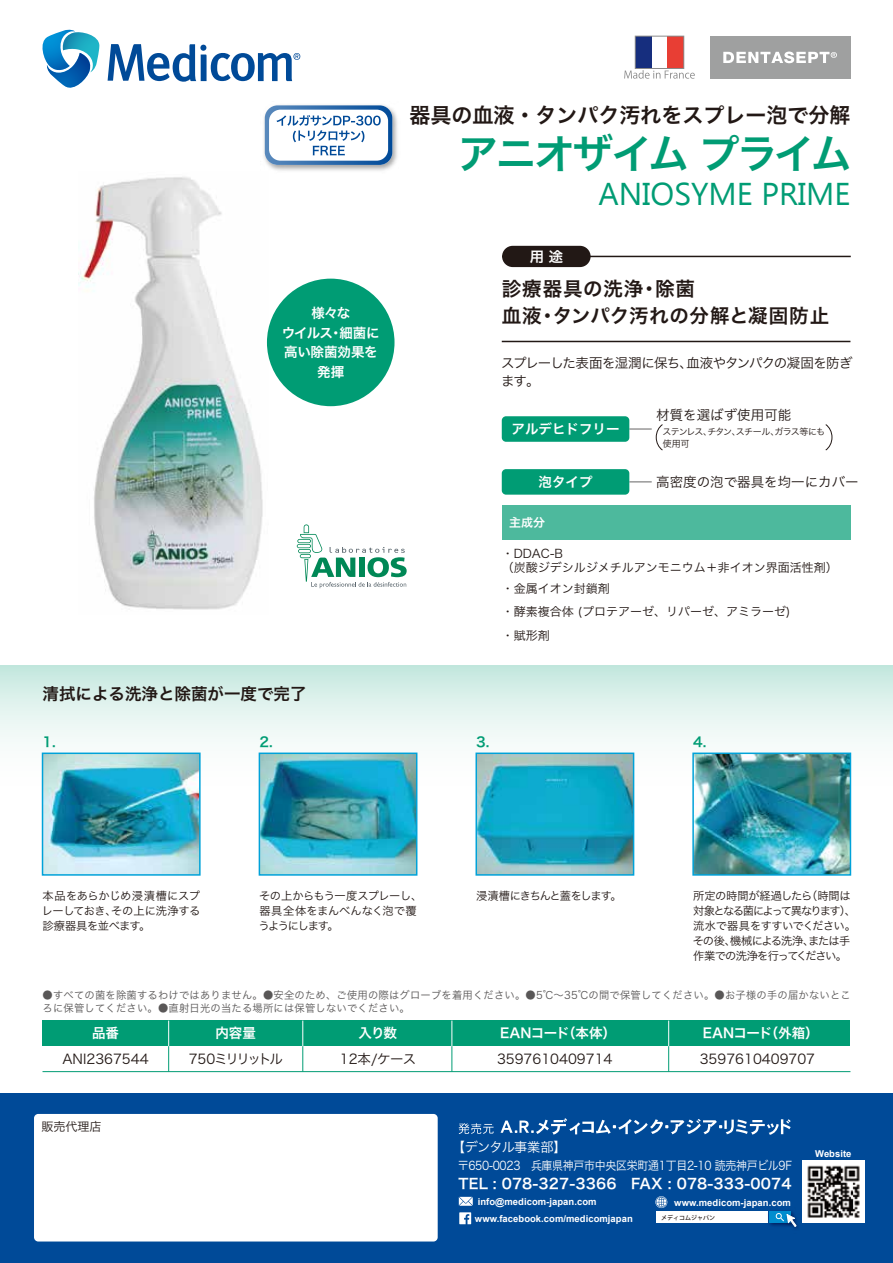
<style>
.page{position:relative;width:893px;height:1263px;background:#fff}
.page>*{position:absolute;margin:0;border:0;box-sizing:border-box;transform-origin:0 0}
.t1{font:40.5px "Hira Kaku Pro W6";letter-spacing:-.065em;color:#009c74}
.t2{font:31.5px "Ebrima";color:#009c74}
.t3{font:21px "Hira Kaku Pro W6";color:#221815}
.t4{font:19.5px/27px "Hira Kaku Pro W6";letter-spacing:.045em;color:#221815}
.t5{font:16.5px "Hira Kaku Pro W6";color:#221815}
.t6{font:14.25px "Hira Kaku Pro W6";letter-spacing:.01em;color:#fff}
.t7{font:13.5px "Hira Kaku Pro W3";color:#221815}
.t8{font:13.5px "Hira Kaku Pro W6";color:#fff}
.t9{font:13.5px/18px "Hira Kaku Pro W3";letter-spacing:-.055em;color:#221815}
.t10{font:13.5px/19.5px "Hira Kaku Pro W6";letter-spacing:-.025em;color:#fff;text-align:center}
.t11{font:13.5px "Hira Kaku Pro W3";letter-spacing:-.165em;color:#221815}
.t12{font:13.5px "Hira Kaku Pro W6";color:#009c74}
.t13{font:13.2px "Hira Kaku Pro W3";letter-spacing:-.065em;color:#fff}
.t14{font:12px/23.4px "Hira Kaku Pro W3";color:#221815}
.t15{font:12px "Hira Kaku Pro W3";letter-spacing:-.025em;color:#fff;scale:.91 1}
.t16{font:12px "Hira Kaku Pro W6";color:#fff}
.t17{font:11.25px/15px "Hira Kaku Pro W3";letter-spacing:-.075em;color:#221815}
.t18{font:11.25px/15px "Hira Kaku Pro W3";letter-spacing:-.05em;color:#221815;text-align:justify}
.t19{font:11.25px "Hira Kaku Pro W3";letter-spacing:-.095em;color:#221815}
.t20{font:10.5px/13.5px "Hira Kaku Pro W3";letter-spacing:.02em;color:#595757}
.t21{font:700 9.45px/17px "Arial";letter-spacing:.005em;color:#fff}
.t22{font:9px/12px "Hira Kaku Pro W3";letter-spacing:-.085em;color:#221815}
.t23{font:500 6px "Koz Go Pro";color:#221815}
</style>
<div class="page">
<div style="left:0;top:665px;width:893px;height:146px;background:linear-gradient(to bottom,#cfece4,#fff)"></div>
<div style="left:43px;top:1020px;width:807px;height:26px;background:#009c74"></div>
<hr style="left:43px;top:1071px;width:807px;height:1px;background:#009c74">
<svg style="left:168px;top:1020px;width:1px;height:51px"></svg>
<svg style="left:302px;top:1020px;width:1px;height:51px"></svg>
<svg style="left:451px;top:1020px;width:1px;height:51px"></svg>
<svg style="left:668px;top:1020px;width:1px;height:51px"></svg>
<div style="left:502px;top:506px;width:348px;height:34px;background:#4db99d"></div>
<img style="left:45px;top:755px;width:153px;height:118px">
<div style="left:42px;top:752px;width:159px;height:124px;border:2px solid #00a2d9"></div>
<img style="left:262px;top:755px;width:152px;height:118px">
<div style="left:259px;top:752px;width:158px;height:124px;border:2px solid #00a2d9"></div>
<img style="left:478px;top:755px;width:153px;height:118px">
<div style="left:475px;top:752px;width:159px;height:124px;border:2px solid #00a2d9"></div>
<img style="left:695px;top:755px;width:153px;height:118px">
<div style="left:692px;top:752px;width:159px;height:124px;border:2px solid #00a2d9"></div>
<img style="left:79px;top:177px;width:189px;height:433px">
<hr style="left:297px;top:544px;width:14px;height:4px;background:#49a986;border-radius:2px">
<hr style="left:297px;top:539px;width:14px;height:4px;background:#73bda1;border-radius:2px">
<svg style="left:298px;top:524px;width:109px;height:64px"></svg>
<div style="left:267px;top:279px;width:127px;height:127px;background:#009c74;border-radius:50%"></div>
<svg style="left:42px;top:29px;width:58px;height:59px"></svg>
<svg style="left:108px;top:44px;width:192px;height:38px"></svg>
<hr style="left:502px;top:341px;width:348px;height:1px;background:#221815">
<hr style="left:502px;top:256px;width:349px;height:1px;background:#221815">
<div style="left:502px;top:246px;width:89px;height:21px;background:#221815;border-radius:11px"></div>
<div style="left:710px;top:36px;width:140px;height:43px;background:#9fa0a0"></div>
<svg style="left:723px;top:52px;width:114px;height:11px"></svg>
<svg style="left:624px;top:70px;width:71px;height:9px"></svg>
<div style="left:668px;top:36px;width:16px;height:32px;background:#e83e34"></div>
<div style="left:635px;top:36px;width:16px;height:32px;background:#162e7e"></div>
<div style="left:635px;top:36px;width:49px;height:33px;border:1px solid #8a8a8a"></div>
<svg style="left:629px;top:482px;width:23px;height:1px"></svg>
<div style="left:502px;top:469px;width:127px;height:26px;background:#009c74;border-radius:4px"></div>
<div style="left:502px;top:416px;width:127px;height:26px;background:#009c74;border-radius:4px"></div>
<svg style="left:629px;top:424px;width:34px;height:27px"></svg>
<svg style="left:825px;top:424px;width:7px;height:27px"></svg>
<img style="left:264px;top:109px;width:133px;height:62px">
<svg style="left:265px;top:105px;width:127px;height:60px"></svg>
<div style="left:0;top:1093px;width:893px;height:170px;background:#004a98"></div>
<div style="left:34px;top:1114px;width:404px;height:127px;background:#fff;border-radius:4px"></div>
<svg style="left:459px;top:1123px;width:35px;height:11px"></svg>
<svg style="left:501px;top:1118px;width:290px;height:17px"></svg>
<svg style="left:459px;top:1197px;width:14px;height:9px"></svg>
<svg style="left:459px;top:1212px;width:12px;height:12px"></svg>
<div style="left:656px;top:1212px;width:111px;height:11px;background:#fff"></div>
<svg style="left:655px;top:1196px;width:12px;height:12px"></svg>
<img style="left:765px;top:1211px;width:10px;height:15px">
<div style="left:769px;top:1211px;width:21px;height:12px;background:#008dcf"></div>
<img style="left:793px;top:1210px;width:10px;height:19px">
<svg style="left:775px;top:1210px;width:22px;height:17px"></svg>
<img style="left:803px;top:1161px;width:61px;height:61px">
<h3 class="t3" style="left:409px;top:96px;width:442px">器具の血液・タンパク汚れをスプレー泡で分解</h3>
<h1 class="t1" style="left:458px;top:117px;width:395px">アニオザイム プライム</h1>
<p class="t10" style="left:282px;top:303px;width:99px">様々な<br>ウイルス・細菌に高い除菌効果を発揮</p>
<h3 class="t5" style="left:43px;top:679px;width:266px">清拭による洗浄と除菌が一度で完了</h3>
<p class="t12" style="left:43px;top:730px;width:15px">1.</p>
<p class="t12" style="left:259px;top:730px;width:15px">2.</p>
<p class="t18" style="left:42px;top:887px;width:160px">本品をあらかじめ浸漬槽にスプレーしておき、その上に洗浄する診療器具を並べます。</p>
<p class="t18" style="left:259px;top:887px;width:165px;text-align:left">その上からもう一度スプレーし、器具全体をまんべんなく泡で覆うようにします。</p>
<h3 class="t6" style="left:530px;top:244px;width:35px">用 途</h3>
<h2 class="t2" style="left:598px;top:171px;width:254px">ANIOSYME PRIME</h2>
<h3 class="t4" style="left:502px;top:274px;width:329px">診療器具の洗浄・除菌<br>血液・タンパク汚れの分解と凝固防止</h3>
<p class="t9" style="left:501px;top:353px;width:353px">スプレーした表面を湿潤に保ち、血液やタンパクの凝固を防ぎます。</p>
<p class="t7" style="left:656px;top:403px;width:136px">材質を選ばず使用可能</p>
<p class="t8" style="left:512px;top:417px;width:109px">アルデヒドフリー</p>
<p class="t22" style="left:662px;top:425px;width:164px">ステンレス、チタン、スチール、ガラス等にも使用可</p>
<p class="t8" style="left:539px;top:470px;width:55px">泡タイプ</p>
<p class="t7" style="left:656px;top:470px;width:204px">高密度の泡で器具を均一にカバー</p>
<p class="t16" style="left:509px;top:512px;width:37px">主成分</p>
<p class="t14" style="left:502px;top:545px;width:337px;line-height:14.4px">・DDAC-B<br>（炭酸ジデシルジメチルアンモニウム＋非イオン界面活性剤）</p>
<p class="t14" style="left:502px;top:576px;width:290px">・金属イオン封鎖剤<br>・酵素複合体 (プロテアーゼ、リパーゼ、アミラーゼ)・賦形剤</p>
<p class="t12" style="left:476px;top:730px;width:15px">3.</p>
<p class="t12" style="left:693px;top:730px;width:15px">4.</p>
<p class="t19" style="left:476px;top:885px;width:147px">浸漬槽にきちんと蓋をします。</p>
<p class="t17" style="left:693px;top:887px;width:165px">所定の時間が経過したら（時間は対象となる菌によって異なります）、流水で器具をすすいでください。その後、機械による洗浄、または手作業での洗浄を行ってください。</p>
<p class="t20" style="left:43px;top:987px;width:810px">●すべての菌を除菌するわけではありません。●安全のため、ご使用の際はグローブを着用ください。●5℃～35℃の間で保管してください。●お子様の手の届かないところに保管してください。●直射日光の当たる場所には保管しないでください。</p>
<p class="t8" style="left:92px;top:1021px;width:28px">品番</p>
<p class="t7" style="left:63px;top:1047px;width:88px">ANI2367544</p>
<p class="t14" style="left:42px;top:1114px;width:61px">販売代理店</p>
<p class="t8" style="left:215px;top:1021px;width:42px">内容量</p>
<p class="t11" style="left:189px;top:1047px;width:96px">750ミリリットル</p>
<p class="t8" style="left:359px;top:1021px;width:40px">入り数</p>
<p class="t7" style="left:340px;top:1047px;width:78px">12本/ケース</p>
<p class="t8" style="left:500px;top:1021px;width:117px">EANコード（本体）</p>
<p class="t7" style="left:497px;top:1047px;width:117px">3597610409714</p>
<p class="t8" style="left:703px;top:1021px;width:117px">EANコード（外箱）</p>
<p class="t7" style="left:700px;top:1047px;width:117px">3597610409707</p>
<p class="t13" style="left:452px;top:1135px;width:116px">【デンタル事業部】</p>
<p class="t15" style="left:458px;top:1155px;width:369px">〒650-0023　兵庫県神戸市中央区栄町通1丁目2-10 読売神戸ビル9F</p>
<h3 class="t6" style="left:459px;top:1171px;width:334px">TEL : 078-327-3366 FAX : 078-333-0074</h3>
<p class="t21" style="left:475px;top:1193px;width:159px;text-indent:3px">info@medicom-japan.com www.facebook.com/medicomjapan</p>
<p class="t21" style="left:674px;top:1194px;width:118px">www.medicom-japan.com</p>
<p class="t23" style="left:661px;top:1213px;width:55px">メディコムジャパン</p>
<p class="t21" style="left:815px;top:1146px;width:38px">Website</p>
</div>
